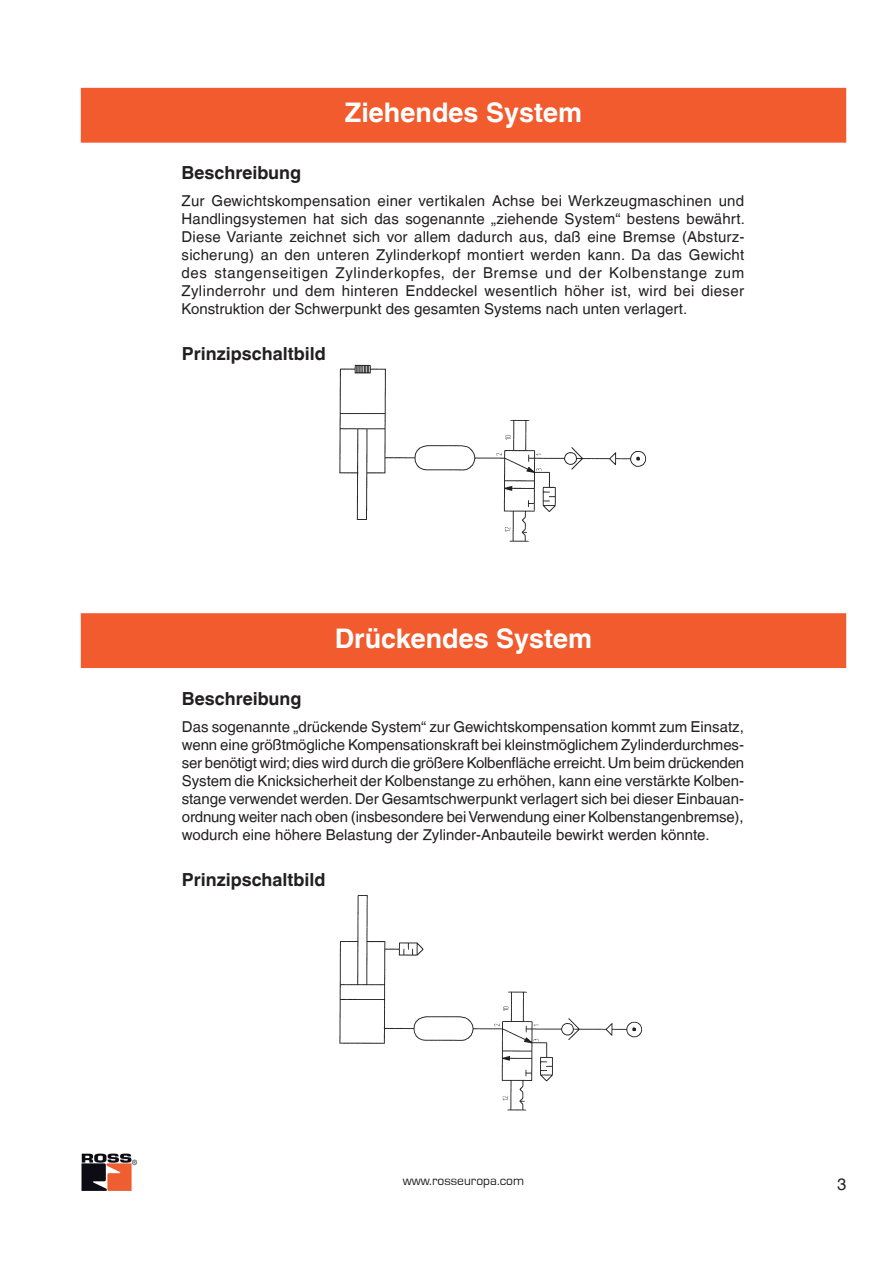
<style>
.page{position:relative;width:893px;height:1263px;background:#fff}
.page>*{position:absolute;margin:0;border:0;box-sizing:border-box;transform-origin:0 0}
.t1{font:700 27px "Helvetica LT";color:#fff}
.t2{font:700 18px "Helvetica LT";color:#231f20}
.t3{font:16.5px "Helvetica LT";color:#231f20}
.t4{font:15px/18px "Helvetica LT";color:#231f20;text-align:justify}
.t5{font:13.5px "Eurostile T";color:#231f20}
</style>
<div class="page">
<img style="left:81px;top:1153px;width:56px;height:38px">
<div style="left:81px;top:613px;width:765px;height:55px;background:#f15b2e;border:3px solid #f15b2e"></div>
<div style="left:81px;top:88px;width:765px;height:55px;background:#f15b2e;border:3px solid #f15b2e"></div>
<img style="left:339px;top:364px;width:308px;height:178px">
<img style="left:339px;top:895px;width:304px;height:216px">
<h1 class="t1" style="left:345px;top:96px;width:239px">Ziehendes System</h1>
<p class="t2" style="left:182px;top:162px;width:121px">Beschreibung</p>
<p class="t4" style="left:182px;top:192px;width:565px">Zur Gewichtskompensation einer vertikalen Achse bei Werkzeugmaschinen und Handlingsystemen hat sich das sogenannte „ziehende System“ bestens bewährt.<br>Diese Variante zeichnet sich vor allem dadurch aus, daß eine Bremse (Absturz&shy;sicherung) an den unteren Zylinderkopf montiert werden kann. Da das Gewicht des stangenseitigen Zylinderkopfes, der Bremse und der Kolbenstange zum Zylinderrohr und dem hinteren Enddeckel wesentlich höher ist, wird bei dieser Konstruktion der Schwerpunkt des gesamten Systems nach unten verlagert.</p>
<p class="t2" style="left:182px;top:342px;width:145px">Prinzipschaltbild</p>
<h1 class="t1" style="left:335px;top:622px;width:259px">Drückendes System</h1>
<p class="t2" style="left:182px;top:688px;width:121px">Beschreibung</p>
<p class="t4" style="left:182px;top:718px;width:564px">Das sogenannte „drückende System“ zur Gewichtskompensation kommt zum Einsatz, wenn eine größtmögliche Kompensationskraft bei kleinstmöglichem Zylinderdurchmes&shy;ser benötigt wird; dies wird durch die größere Kolbenfläche erreicht. Um beim drückenden System die Knicksicherheit der Kolbenstange zu erhöhen, kann eine verstärkte Kolben&shy;stange verwendet werden. Der Gesamtschwerpunkt verlagert sich bei dieser Einbauan&shy;ordnung weiter nach oben (insbesondere bei Verwendung einer Kolbenstangenbremse), wodurch eine höhere Belastung der Zylinder-Anbauteile bewirkt werden könnte.</p>
<p class="t2" style="left:182px;top:868px;width:145px">Prinzipschaltbild</p>
<p class="t5" style="left:403px;top:1173px;width:123px">www.rosseuropa.com</p>
<p class="t3" style="left:837px;top:1175px;width:11px">3</p>
</div>
